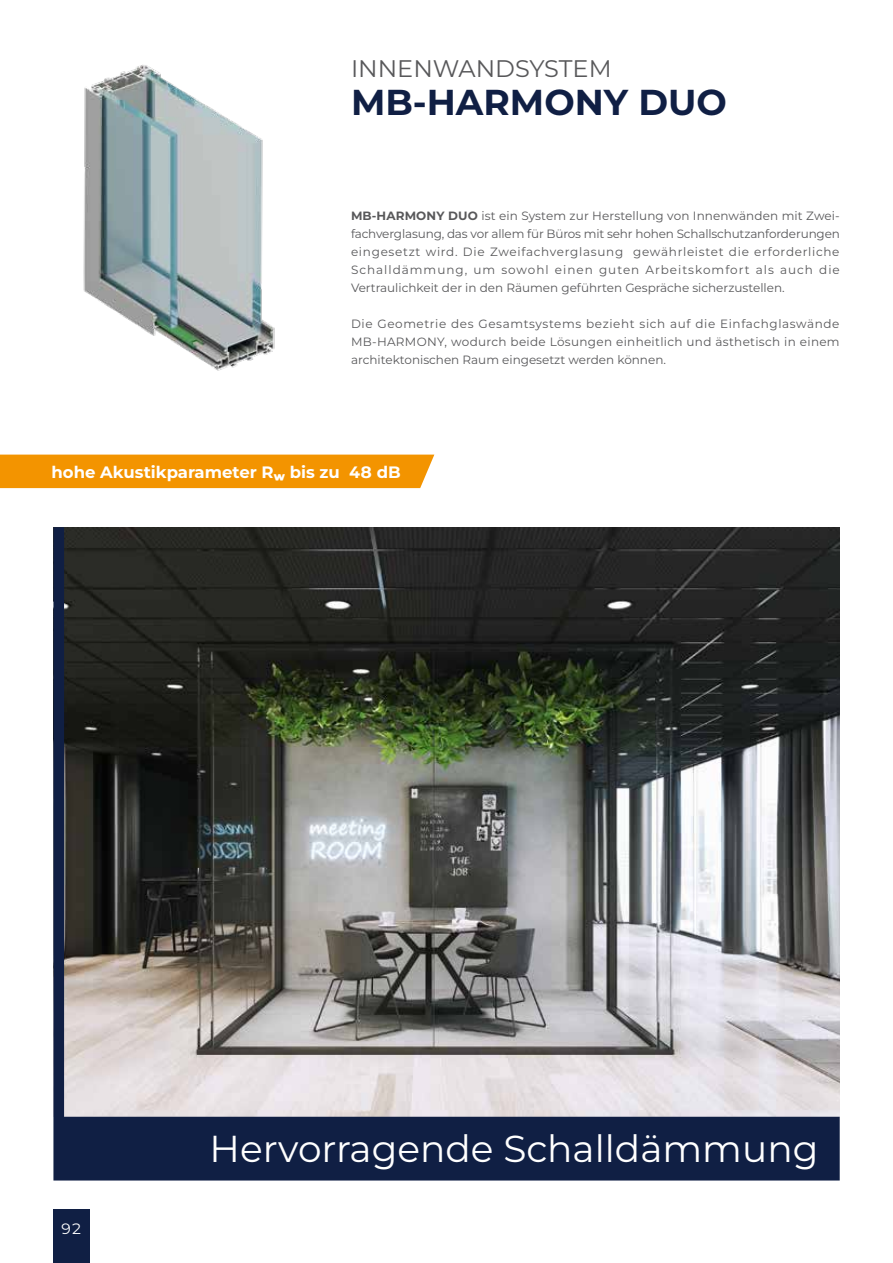
<style>
.page{position:relative;width:893px;height:1263px;background:#fff}
.page>*{position:absolute;margin:0;border:0;box-sizing:border-box;transform-origin:0 0}
.t1{font:37.5px "Montserrat Alu";color:#fff}
.t2{font:700 36px "Montserrat Alu";color:#101f44}
.t3{font:24px "Montserrat Alu";color:#58585a}
.t4{font:700 16.5px "Montserrat Alu";color:#fff}
.t5{font:15px "Montserrat Alu";color:#fff}
.t6{font:12px/18px "Montserrat Alu";color:#58585a;text-align:justify}
.s1{font-weight:700}
</style>
<div class="page">
<div style="left:53px;top:1209px;width:37px;height:54px;background:#101f44"></div>
<div style="left:0;top:455px;width:434px;height:33px;background:#f39400"></div>
<svg style="left:53px;top:527px;width:787px;height:653px;background:#606263"></svg>
<img style="left:83px;top:65px;width:192px;height:306px">
<h3 class="t3" style="left:351px;top:52px;width:262px">INNENWANDSYSTEM</h3>
<h2 class="t2" style="left:351px;top:76px;width:377px">MB-HARMONY DUO</h2>
<p class="t6" style="left:351px;top:206px;width:490px"><span class="s1">MB-HARMONY DUO</span> ist ein System zur Herstellung von Innenwänden mit Zwei&shy;fachverglasung, das vor allem für Büros mit sehr hohen Schallschutzanforderungen eingesetzt wird. Die Zweifachverglasung gewährleistet die erforderliche Schalldämmung, um sowohl einen guten Arbeitskomfort als auch die Vertraulichkeit der in den Räumen geführten Gespräche sicherzustellen.</p>
<p class="t6" style="left:351px;top:314px;width:490px">Die Geometrie des Gesamtsystems bezieht sich auf die Einfachglaswände MB-HARMONY, wodurch beide Lösungen einheitlich und ästhetisch in einem architektonischen Raum eingesetzt werden können.</p>
<h3 class="t4" style="left:51px;top:460px;width:351px">hohe Akustikparameter Rw bis zu 48 dB</h3>
<p class="t5" style="left:61px;top:1218px;width:22px">92</p>
<h1 class="t1" style="left:210px;top:1123px;width:610px">Hervorragende Schalldämmung</h1>
</div>
